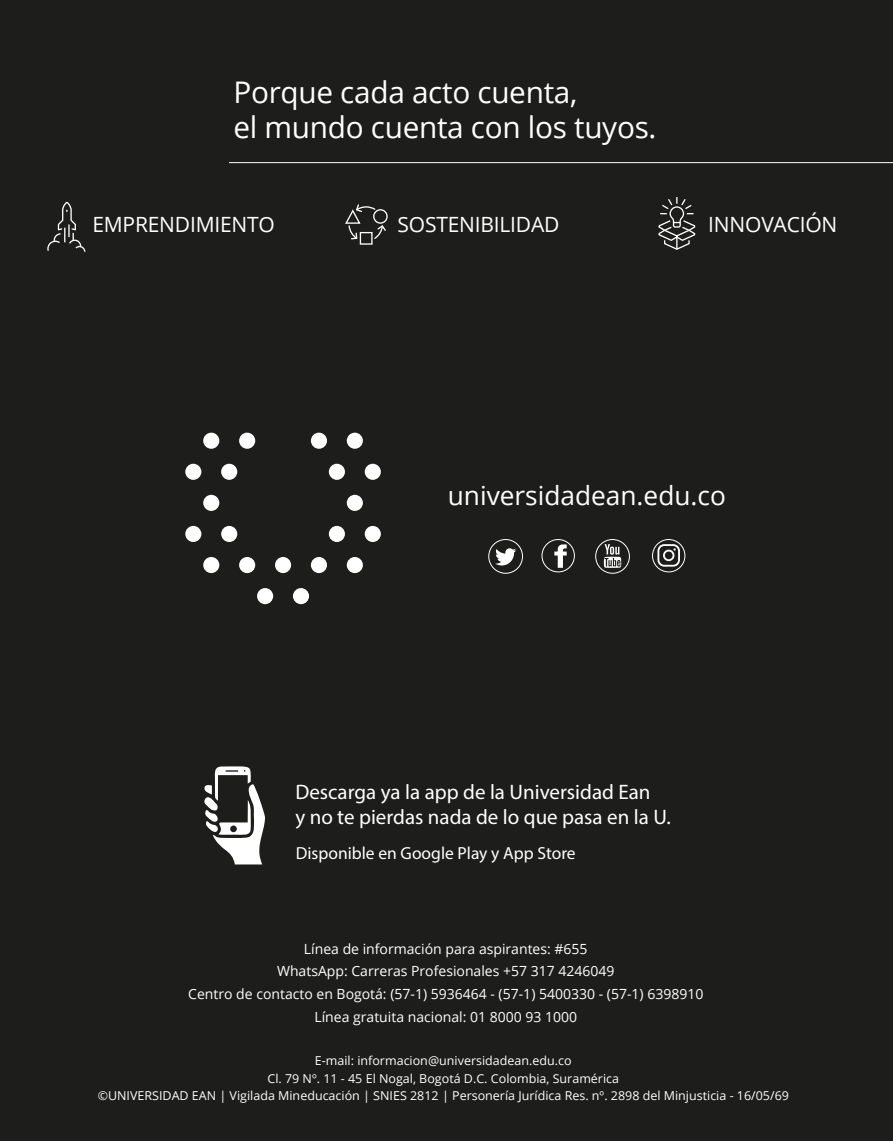
<style>
.page{position:relative;width:893px;height:1141px;background:#1d1d1b}
.page>*{position:absolute;margin:0;border:0;box-sizing:border-box;transform-origin:0 0}
.t1{font:29.75px/35px "Open Sans";letter-spacing:-.01em;color:#fff}
.t2{font:26.25px "Open Sans";color:#fff}
.t3{font:21px/25.2px "Myriad Pro";color:#fff}
.t4{font:21px "Open Sans";letter-spacing:-.01em;color:#fff}
.t5{font:17.5px "Myriad Pro";color:#fff}
.t6{font:14px/22.8px "Open Sans";color:#fff;text-align:center}
.t7{font:12.25px/17.5px "Open Sans";color:#fff;text-align:center}
</style>
<div class="page">
<div style="left:275px;top:557px;width:16px;height:16px;background:#fff;border-radius:50%"></div>
<div style="left:329px;top:526px;width:16px;height:16px;background:#fff;border-radius:50%"></div>
<div style="left:329px;top:464px;width:16px;height:16px;background:#fff;border-radius:50%"></div>
<div style="left:221px;top:464px;width:16px;height:16px;background:#fff;border-radius:50%"></div>
<div style="left:221px;top:526px;width:16px;height:16px;background:#fff;border-radius:50%"></div>
<div style="left:203px;top:495px;width:16px;height:16px;background:#fff;border-radius:50%"></div>
<div style="left:311px;top:433px;width:16px;height:16px;background:#fff;border-radius:50%"></div>
<div style="left:347px;top:495px;width:16px;height:16px;background:#fff;border-radius:50%"></div>
<div style="left:239px;top:433px;width:16px;height:16px;background:#fff;border-radius:50%"></div>
<div style="left:311px;top:557px;width:16px;height:16px;background:#fff;border-radius:50%"></div>
<div style="left:239px;top:557px;width:16px;height:16px;background:#fff;border-radius:50%"></div>
<div style="left:347px;top:433px;width:16px;height:16px;background:#fff;border-radius:50%"></div>
<div style="left:365px;top:464px;width:16px;height:16px;background:#fff;border-radius:50%"></div>
<div style="left:365px;top:526px;width:16px;height:16px;background:#fff;border-radius:50%"></div>
<div style="left:257px;top:588px;width:16px;height:16px;background:#fff;border-radius:50%"></div>
<div style="left:293px;top:588px;width:16px;height:16px;background:#fff;border-radius:50%"></div>
<div style="left:347px;top:557px;width:16px;height:16px;background:#fff;border-radius:50%"></div>
<div style="left:185px;top:464px;width:16px;height:16px;background:#fff;border-radius:50%"></div>
<div style="left:203px;top:433px;width:16px;height:16px;background:#fff;border-radius:50%"></div>
<div style="left:203px;top:557px;width:16px;height:16px;background:#fff;border-radius:50%"></div>
<div style="left:185px;top:526px;width:16px;height:16px;background:#fff;border-radius:50%"></div>
<svg style="left:653px;top:540px;width:32px;height:32px"></svg>
<div style="left:652px;top:539px;width:33px;height:33px;border:1px solid #fff;border-radius:50%"></div>
<div style="left:595px;top:539px;width:35px;height:34px;border:1px solid #fff;border-radius:50%"></div>
<svg style="left:601px;top:544px;width:23px;height:26px"></svg>
<div style="left:489px;top:539px;width:34px;height:34px;border:1px solid #fff;border-radius:50%"></div>
<svg style="left:495px;top:548px;width:21px;height:17px"></svg>
<div style="left:542px;top:539px;width:33px;height:33px;border:1px solid #fff;border-radius:50%"></div>
<svg style="left:554px;top:544px;width:13px;height:24px"></svg>
<svg style="left:657px;top:544px;width:23px;height:23px"></svg>
<hr style="left:229px;top:162px;width:664px;height:1px;background:#fff">
<svg style="left:47px;top:201px;width:39px;height:51px"></svg>
<div style="left:373px;top:209px;width:15px;height:15px;border:1px solid #fff;border-radius:50%"></div>
<div style="left:360px;top:232px;width:13px;height:13px;border:1px solid #fff"></div>
<svg style="left:345px;top:204px;width:42px;height:36px"></svg>
<svg style="left:658px;top:197px;width:38px;height:53px"></svg>
<svg style="left:204px;top:766px;width:61px;height:98px"></svg>
<h1 class="t1" style="left:233px;top:74px;width:425px">Porque cada acto cuenta,<br>el mundo cuenta con los tuyos.</h1>
<h3 class="t4" style="left:92px;top:210px;width:184px">EMPRENDIMIENTO</h3>
<h3 class="t4" style="left:398px;top:210px;width:163px">SOSTENIBILIDAD</h3>
<h3 class="t4" style="left:708px;top:210px;width:131px">INNOVACIÓN</h3>
<h2 class="t2" style="left:448px;top:478px;width:280px">universidadean.edu.co</h2>
<h3 class="t3" style="left:295px;top:779px;width:377px">Descarga ya la app de la Universidad Ean<br>y no te pierdas nada de lo que pasa en la U.</h3>
<h3 class="t5" style="left:296px;top:843px;width:281px">Disponible en Google Play y App Store</h3>
<p class="t6" style="left:188px;top:937px;width:517px">Línea de información para aspirantes: #655<br>WhatsApp: Carreras Profesionales +57 317 4246049<br>Centro de contacto en Bogotá: (57-1) 5936464 - (57-1) 5400330 - (57-1) 6398910<br>Línea gratuita nacional: 01 8000 93 1000</p>
<p class="t7" style="left:98px;top:1052px;width:693px">E-mail: informacion@universidadean.edu.co<br>Cl. 79 Nº. 11 - 45 El Nogal, Bogotá D.C. Colombia, Suramérica<br>©UNIVERSIDAD EAN | Vigilada Mineducación | SNIES 2812 | Personería Jurídica Res. nº. 2898 del Minjusticia - 16/05/69</p>
</div>
